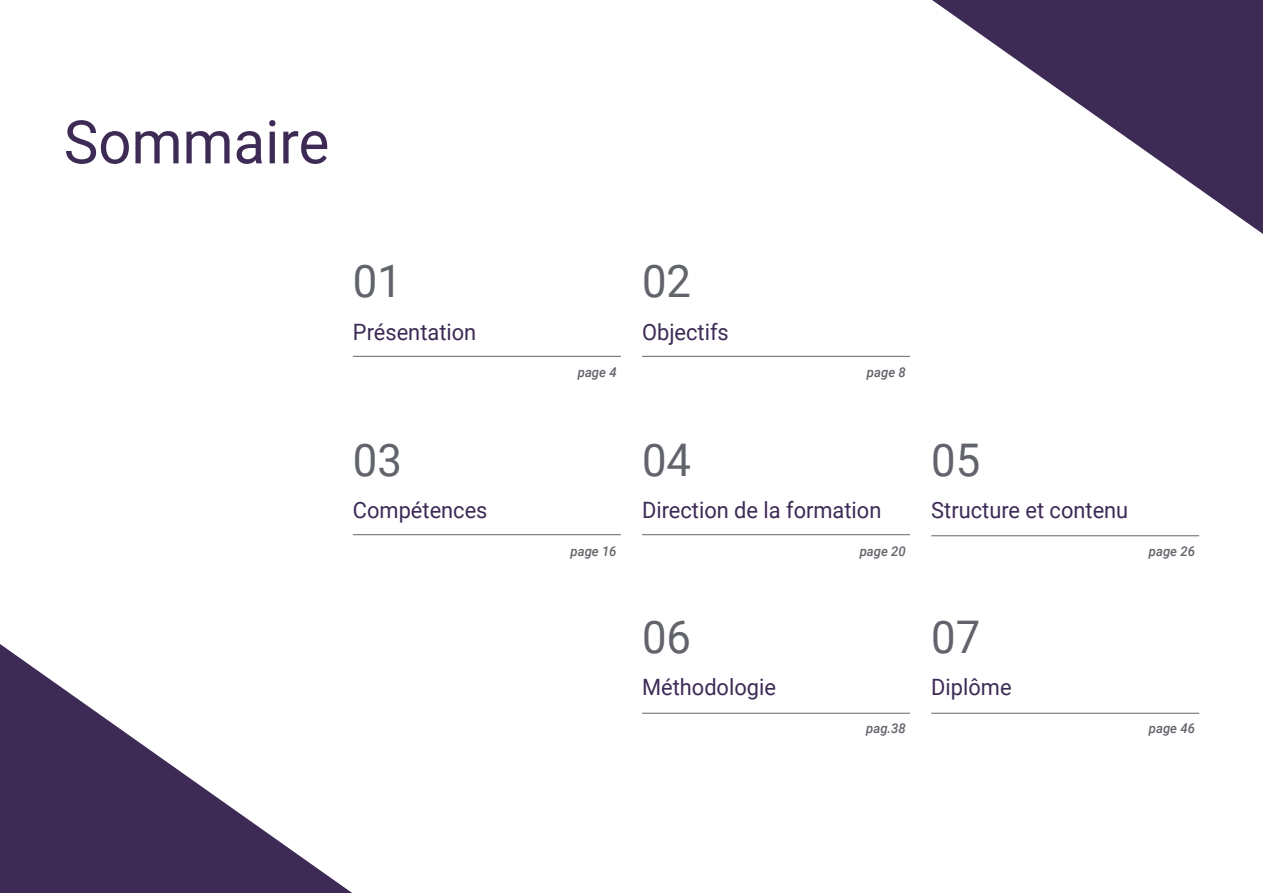
<style>
.page{position:relative;width:1263px;height:893px;background:#fff}
.page>*{position:absolute;margin:0;border:0;box-sizing:border-box;transform-origin:0 0}
.t1{font:60px "Roboto";color:#3d2b56}
.t2{font:45px "Roboto";color:#61646a}
.t3{font:22.5px "Roboto";color:#3d2b56}
.t4{font:italic 500 13.5px "Roboto";color:#61646a}
</style>
<div class="page">
<hr style="left:353px;top:356px;width:268px;height:1px;background:#61646a">
<hr style="left:931px;top:535px;width:268px;height:1px;background:#61646a">
<hr style="left:642px;top:356px;width:268px;height:1px;background:#61646a">
<hr style="left:642px;top:713px;width:268px;height:1px;background:#61646a">
<hr style="left:353px;top:534px;width:268px;height:1px;background:#61646a">
<hr style="left:931px;top:713px;width:268px;height:1px;background:#61646a">
<hr style="left:642px;top:534px;width:268px;height:1px;background:#61646a">
<svg style="left:0;top:644px;width:352px;height:249px"></svg>
<svg style="left:932px;top:0;width:331px;height:234px"></svg>
<h1 class="t1" style="left:64px;top:100px;width:267px">Sommaire</h1>
<h2 class="t2" style="left:353px;top:250px;width:51px">01</h2>
<h2 class="t2" style="left:642px;top:250px;width:51px">02</h2>
<p class="t3" style="left:353px;top:316px;width:125px">Présentation</p>
<p class="t3" style="left:642px;top:316px;width:88px">Objectifs</p>
<p class="t4" style="left:578px;top:363px;width:40px">page 4</p>
<p class="t4" style="left:867px;top:363px;width:40px">page 8</p>
<h2 class="t2" style="left:353px;top:428px;width:51px">03</h2>
<h2 class="t2" style="left:642px;top:428px;width:51px">04</h2>
<p class="t3" style="left:353px;top:494px;width:136px">Compétences</p>
<p class="t3" style="left:642px;top:494px;width:241px">Direction de la formation</p>
<p class="t4" style="left:570px;top:542px;width:48px">page 16</p>
<p class="t4" style="left:860px;top:542px;width:48px">page 20</p>
<h2 class="t2" style="left:642px;top:606px;width:51px">06</h2>
<p class="t3" style="left:642px;top:672px;width:135px">Méthodologie</p>
<p class="t4" style="left:866px;top:719px;width:41px">pag.38</p>
<h2 class="t2" style="left:931px;top:428px;width:51px">05</h2>
<p class="t3" style="left:931px;top:494px;width:198px">Structure et contenu</p>
<p class="t4" style="left:1149px;top:542px;width:48px">page 26</p>
<h2 class="t2" style="left:931px;top:606px;width:51px">07</h2>
<p class="t3" style="left:931px;top:672px;width:82px">Diplôme</p>
<p class="t4" style="left:1149px;top:719px;width:48px">page 46</p>
</div>
